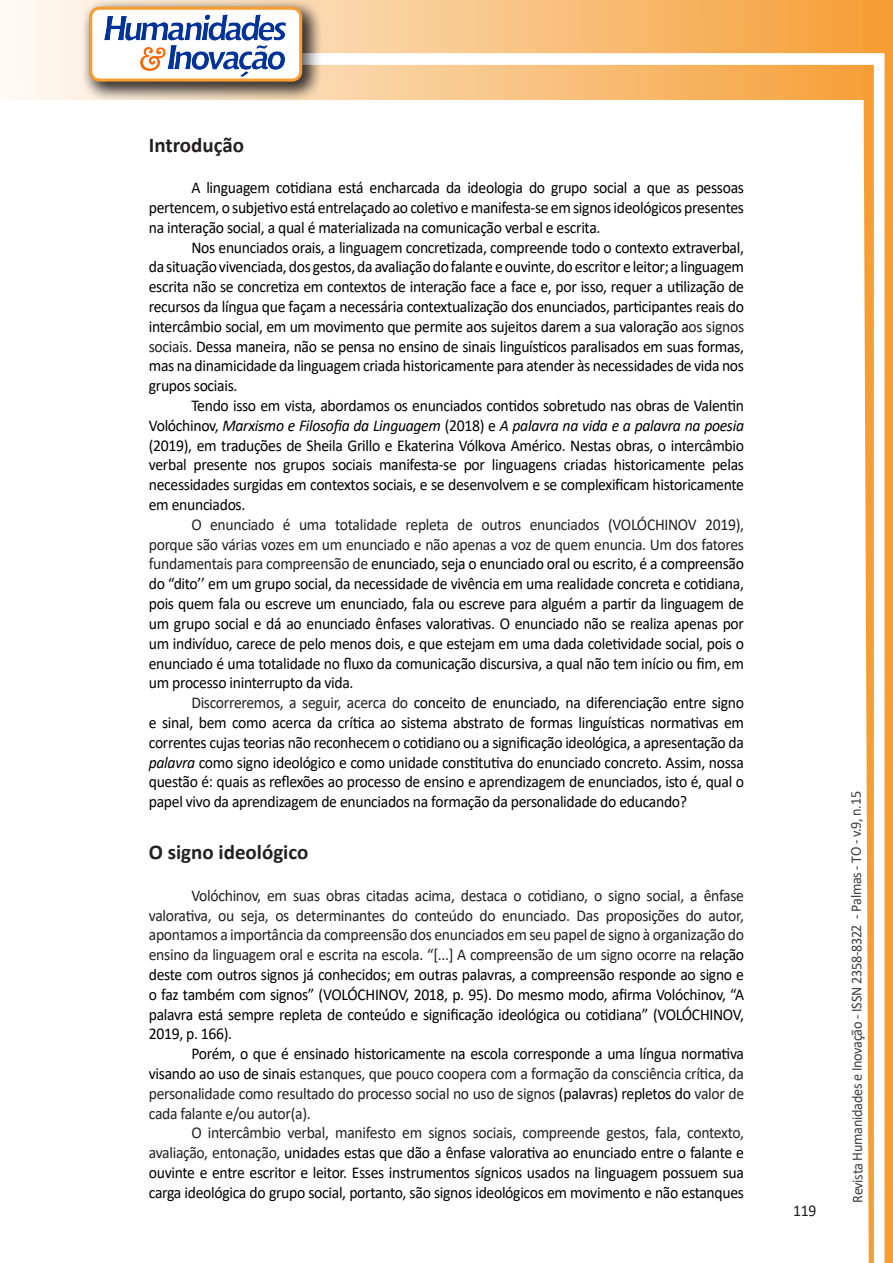
<style>
.page{position:relative;width:893px;height:1263px;background:#fff}
.page>*{position:absolute;margin:0;border:0;box-sizing:border-box;transform-origin:0 0}
.Titulo_2{font:700 21px "Calibri";color:#231f20}
.texto{font:16.5px/19.8px "Calibri";letter-spacing:-.02em;color:#000;text-align:justify;scale:.95 1}
.texto-2{font:16.5px/19.8px "Calibri";letter-spacing:-.02em;color:#231f20;text-align:justify;scale:.95 1}
.t1{font:15px "Calibri";letter-spacing:-.025em;color:#3e3e3f;scale:.95 1}
.s1{color:#231f20}
.s2{font-style:italic}
.s3{color:#000}
</style>
<div class="page">
<svg style="left:5px;top:0;width:858px;height:100px;background:#f9c484"></svg>
<div style="left:302px;top:53px;width:582px;height:12px;background:#fff;border:2px solid #fff"></div>
<svg style="left:863px;top:0;width:30px;height:1263px"></svg>
<div style="left:81px;top:0;width:241px;height:102px;background:#231f20;opacity:.75"></div>
<div style="left:91px;top:8px;width:210px;height:72px;background:#fff;border-radius:9px"></div>
<img style="left:104px;top:14px;width:181px;height:62px">
<div style="left:89px;top:7px;width:213px;height:75px;border:3px solid #f69e34;border-radius:9px"></div>
<p class="Titulo_2" style="left:149px;top:130px;width:97px">Introdução</p>
<p class="texto" style="left:149px;top:177px;width:628px;text-indent:43px">A linguagem cotidiana está encharcada da ideologia do grupo social a que as pessoas pertencem, o subjetivo está entrelaçado ao coletivo e manifesta-se em signos ideológicos presentes na interação social, a qual é materializada na comunicação verbal e escrita.</p>
<p class="texto" style="left:149px;top:237px;width:628px;text-indent:43px">Nos enunciados orais, a linguagem concretizada, compreende todo o contexto extraverbal, da situação vivenciada, dos gestos, da avaliação do falante e ouvinte, do escritor e leitor; a linguagem escrita não se concretiza em contextos de interação face a face e, por isso, requer a utilização de recursos da língua que façam a necessária contextualização dos enunciados, participantes reais do intercâmbio social, em um movimento que permite aos sujeitos darem a sua valoração a<span class="s1">os signos sociais.</span> Dessa maneira, não se pensa no ensino de sinais linguísticos paralisados em suas formas, mas na dinamicidade da linguagem criada historicamente para atender às necessidades de vida nos grupos sociais.</p>
<p class="texto" style="left:149px;top:395px;width:628px;text-indent:43px">Tendo isso em vista, abordamos os enunciados contidos sobretudo nas obras de Valentin Volóchinov, <span class="s2">Marxismo e Filosofia da Linguagem</span> (2018) e <span class="s2">A palavra na vida e a palavra na poesia </span>(2019), em traduções de Sheila Grillo e Ekaterina Vólkova Américo. Nestas obras, o intercâmbio verbal presente nos grupos sociais manifesta-se por linguagens criadas historicamente pelas necessidades surgidas em contextos sociais, e se desenvolvem e se complexificam historicamente em enunciados.</p>
<p class="texto" style="left:149px;top:514px;width:628px;text-indent:43px"><span class="s1">O enunciado é uma totalidade repleta de outros enunciados (VOLÓCHINOV 2019), porque são várias vozes em um enunciado e não apenas a voz de quem enuncia. Um dos fatores fundamentais para compreensão de</span> enunciado, seja o enunciado oral ou escrito, é a compreensão do “dito’’ em um grupo social, da necessidade de vivência em uma realidade concreta e cotidiana, pois quem fala ou escreve um enunciado, fala ou escreve para alguém a partir da linguagem de um grupo social e dá ao enunciado ênfases valorativas. O enunciado não se realiza apenas por um indivíduo, carece de pelo menos dois, e que estejam em uma dada coletividade social, pois o enunciado é uma totalidade no fluxo da comunicação discursiva, a qual não tem início ou fim, em um processo ininterrupto da vida.</p>
<p class="texto" style="left:149px;top:692px;width:628px;text-indent:43px"><span class="s1">Discorreremos, a seguir, acerca do</span> conceito de enunciado, na diferenciação entre signo e sinal, bem como acerca da crítica ao sistema abstrato de formas linguísticas normativas em correntes cujas teorias não reconhecem o cotidiano ou a significação ideológica, a apresentação da <span class="s2">palavra</span> como signo ideológico e como unidade constitutiva do enunciado concreto. Assim, nossa questão é: quais as reflexões ao processo de ensino e aprendizagem de enunciados, isto é, qual o papel vivo da aprendizagem de enunciados na formação da personalidade do educando?</p>
<p class="Titulo_2" style="left:149px;top:837px;width:161px">O signo ideológico</p>
<p class="texto-2" style="left:149px;top:885px;width:628px;text-indent:43px">Volóchinov, em suas obras citadas acima, destaca o cotidiano, o signo social, a ênfase valorativa, ou seja, os determinantes do conteúdo do enunciado. Das proposições do autor, apontamos a importância da compreensão dos enunciados em seu papel de signo à organização do ensino da linguagem oral e escrita na escola. “[...] A compreensão de um signo ocorre na <span class="s3">relação deste com outros signos já conhecidos; em outras palavras, a compreensão responde ao signo e o faz também com signos” (VOLÓCHINOV, 2018, p. 95). Do mesmo modo, afirma Volóchinov, “A palavra está sempre repleta de conteúdo e significação ideológica ou cotidiana” (VOLÓCHINOV, 2019, p. 166).</span></p>
<p class="texto-2" style="left:149px;top:1043px;width:628px;text-indent:43px"><span class="s3">Porém, o que é ensinado historicamente na escola corresponde a uma língua normativa visando ao uso de sinais</span> estanques, que pouco coopera com a formação da consciência crítica, da personalidade como resultado do processo social no uso de signos <span class="s3">(palavras) repletos do</span> valor de cada falante e/ou autor(a).</p>
<p class="texto" style="left:149px;top:1122px;width:628px;text-indent:43px"><span class="s1">O intercâmbio verbal, manifesto em signos sociais, compreende gestos, fala, contexto, avaliação, entonação,</span> unidades estas que dão a ênfase valorativa ao enunciado entre o falante e ouvinte e entre escritor e leitor. Esses instrumentos sígnicos usados na linguagem possuem sua carga ideológica do grupo social, portanto, são signos ideológicos em movimento e não estanques</p>
<p class="texto-2" style="left:793px;top:1200px;width:26px">119</p>
<p class="t1" style="left:846px;top:1203px;width:435px;rotate:-90deg">Revista Humanidades e Inovação - ISSN 2358-8322 - Palmas - TO - v.9, n.15</p>
</div>
